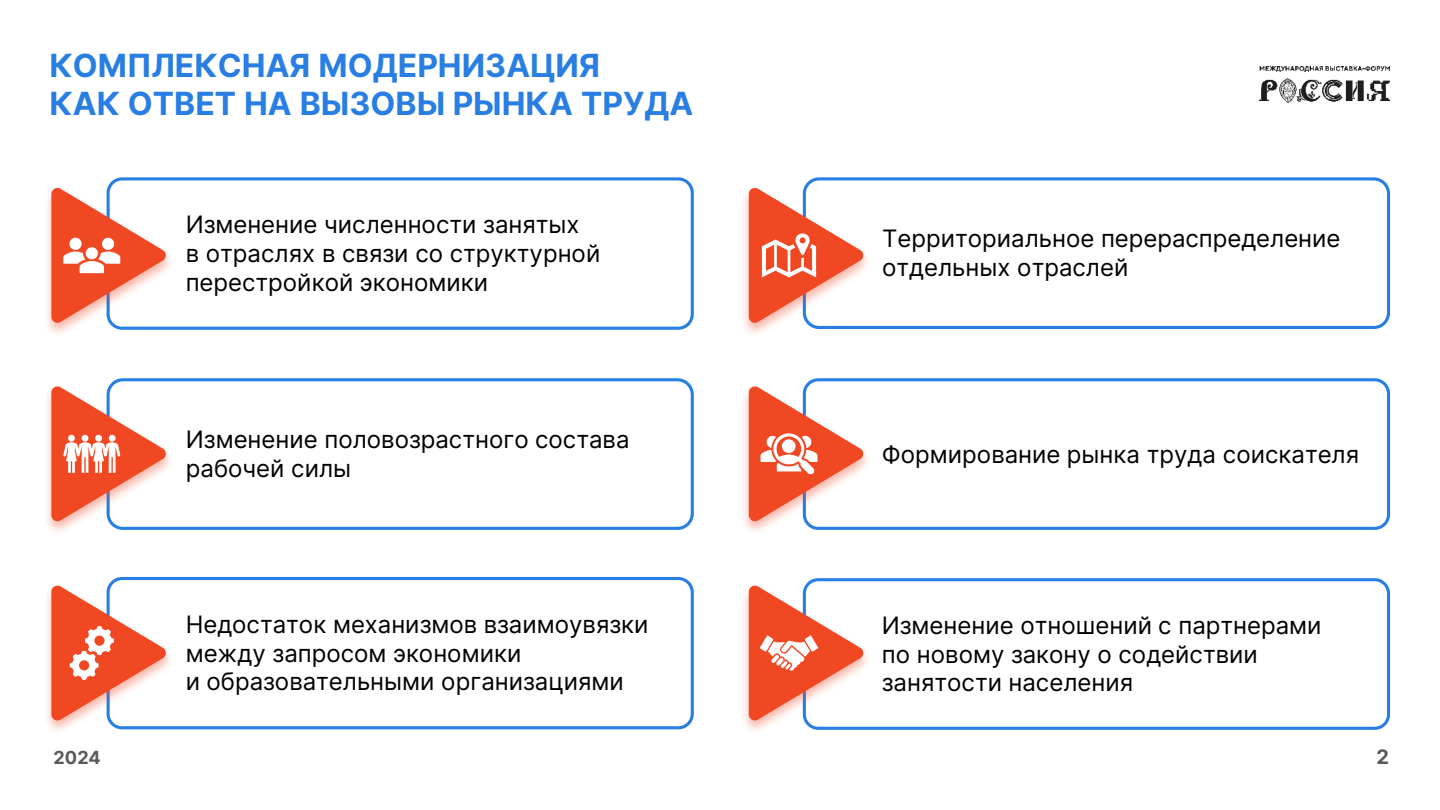
<style>
.page{position:relative;width:1440px;height:810px;background:#fff}
.page>*{position:absolute;margin:0;border:0;box-sizing:border-box;transform-origin:0 0}
.t1{font:700 32px/38.4px "Inter";color:#287ee2}
.t2{font:24px/28.8px "Inter";color:#000}
.t3{font:700 20px "Inter";color:#595959}
.t4{font:700 18px "Inter";color:#595959}
</style>
<div class="page">
<div style="left:107px;top:177px;width:587px;height:153px;background:#fff;border:3px solid #287ee2;border-radius:14px"></div>
<div style="left:107px;top:378px;width:587px;height:152px;background:#fff;border:3px solid #287ee2;border-radius:15px"></div>
<div style="left:803px;top:177px;width:587px;height:152px;background:#fff;border:3px solid #287ee2;border-radius:15px"></div>
<div style="left:107px;top:577px;width:587px;height:152px;background:#fff;border:3px solid #287ee2;border-radius:14px"></div>
<div style="left:803px;top:378px;width:587px;height:152px;background:#fff;border:3px solid #287ee2;border-radius:14px"></div>
<div style="left:803px;top:578px;width:587px;height:152px;background:#fff;border:3px solid #287ee2;border-radius:14px"></div>
<img style="left:47px;top:182px;width:131px;height:152px">
<img style="left:47px;top:380px;width:131px;height:152px">
<img style="left:47px;top:579px;width:131px;height:152px">
<img style="left:744px;top:182px;width:132px;height:152px">
<img style="left:744px;top:380px;width:132px;height:152px">
<img style="left:744px;top:579px;width:132px;height:152px">
<svg style="left:51px;top:187px;width:116px;height:136px"></svg>
<svg style="left:51px;top:386px;width:116px;height:135px"></svg>
<svg style="left:51px;top:585px;width:116px;height:135px"></svg>
<svg style="left:749px;top:187px;width:115px;height:136px"></svg>
<svg style="left:749px;top:386px;width:115px;height:135px"></svg>
<svg style="left:749px;top:585px;width:115px;height:135px"></svg>
<img style="left:1259px;top:66px;width:130px;height:37px">
<p class="t1" style="left:49px;top:46px;width:646px">КОМПЛЕКСНАЯ МОДЕРНИЗАЦИЯ<br>КАК ОТВЕТ НА ВЫЗОВЫ РЫНКА ТРУДА</p>
<p class="t2" style="left:186px;top:210px;width:416px">Изменение численности занятых<br>в отраслях в связи со структурной перестройкой экономики</p>
<p class="t2" style="left:186px;top:424px;width:445px">Изменение половозрастного состава рабочей силы</p>
<p class="t2" style="left:186px;top:609px;width:464px">Недостаток механизмов взаимоувязки между запросом экономики<br>и образовательными организациями</p>
<p class="t2" style="left:882px;top:224px;width:460px">Территориальное перераспределение отдельных отраслей</p>
<p class="t2" style="left:882px;top:439px;width:479px">Формирование рынка труда соискателя</p>
<p class="t2" style="left:882px;top:610px;width:441px">Изменение отношений с партнерами по новому закону о содействии занятости населения</p>
<p class="t4" style="left:54px;top:745px;width:49px">2024</p>
<p class="t3" style="left:1377px;top:742px;width:14px">2</p>
</div>
